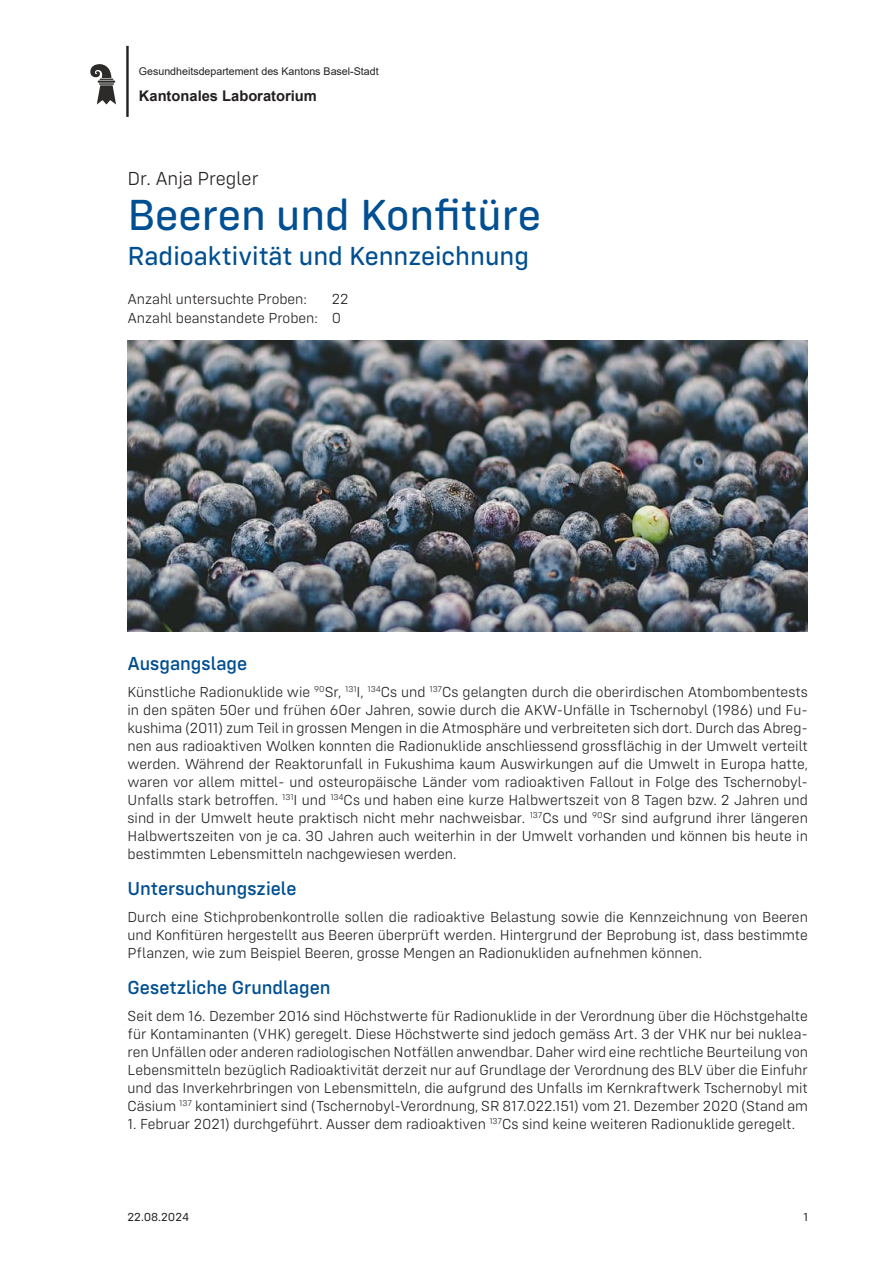
<style>
.page{position:relative;width:893px;height:1263px;background:#fff}
.page>*{position:absolute;margin:0;border:0;box-sizing:border-box;transform-origin:0 0}
.t1{font:45px "Config Rounded Text";color:#004f92}
.Untertitel{font:27px "Config Rounded Text";color:#004f92}
.Zwischentitel{font:500 19.5px "Config Rounded";color:#004f92}
.t2{font:300 19.5px "Config Rounded";color:#231f20}
.Lauftext{font:300 15px/18px "Config Rounded";color:#231f20;text-align:justify}
.Proben{font:300 15px "Config Rounded";color:#231f20}
.t3{font:700 14.7px "Arial";color:#231f20}
.t4{font:12px "Config Rounded";color:#231f20}
.t5{font:10.65px "Arial";color:#231f20}
</style>
<div class="page">
<svg style="left:90px;top:64px;width:26px;height:40px"></svg>
<hr style="left:126px;top:46px;width:3px;height:71px;background:#231f20">
<img style="left:128px;top:340px;width:680px;height:291px">
<p class="t5" style="left:139px;top:64px;width:241px">Gesundheitsdepartement des Kantons Basel-Stadt</p>
<p class="t3" style="left:139px;top:86px;width:180px">Kantonales Laboratorium</p>
<p class="t2" style="left:128px;top:167px;width:133px">Dr. Anja Pregler</p>
<p class="t1" style="left:128px;top:189px;width:415px">Beeren und Konfitüre</p>
<p class="Untertitel" style="left:128px;top:240px;width:403px">Radioaktivität und Kennzeichnung</p>
<p class="Proben" style="left:128px;top:290px;width:181px">Anzahl untersuchte Proben:</p>
<p class="Proben" style="left:332px;top:290px;width:18px">22</p>
<p class="Proben" style="left:128px;top:310px;width:215px">Anzahl beanstandete Proben: 0</p>
<p class="Zwischentitel" style="left:128px;top:652px;width:121px">Ausgangslage</p>
<p class="Lauftext" style="left:128px;top:683px;width:682px">Künstliche Radionuklide wie <sup>90</sup>Sr, <sup>131</sup>I, <sup>134</sup>Cs und <sup>137</sup>Cs gelangten durch die oberirdischen Atombombentests in den späten 50er und frühen 60er Jahren, sowie durch die AKW-Unfälle in Tschernobyl (1986) und Fu&shy;kushima (2011) zum Teil in grossen Mengen in die Atmosphäre und verbreiteten sich dort. Durch das Abreg&shy;nen aus radioaktiven Wolken konnten die Radionuklide anschliessend grossflächig in der Umwelt verteilt werden. Während der Reaktorunfall in Fukushima kaum Auswirkungen auf die Umwelt in Europa hatte, waren vor allem mittel- und osteuropäische Länder vom radioaktiven Fallout in Folge des Tschernobyl-Unfalls stark betroffen. <sup>131</sup>I und <sup>134</sup>Cs und haben eine kurze Halbwertszeit von 8 Tagen bzw. 2 Jahren und sind in der Umwelt heute praktisch nicht mehr nachweisbar. <sup>137</sup>Cs und <sup>90</sup>Sr sind aufgrund ihrer längeren Halbwertszeiten von je ca. 30 Jahren auch weiterhin in der Umwelt vorhanden und können bis heute in bestimmten Lebensmitteln nachgewiesen werden.</p>
<p class="Zwischentitel" style="left:128px;top:877px;width:171px">Untersuchungsziele</p>
<p class="Lauftext" style="left:128px;top:908px;width:682px">Durch eine Stichprobenkontrolle sollen die radioaktive Belastung sowie die Kennzeichnung von Beeren und Konfitüren hergestellt aus Beeren überprüft werden. Hintergrund der Beprobung ist, dass bestimmte Pflanzen, wie zum Beispiel Beeren, grosse Mengen an Radionukliden aufnehmen können.</p>
<p class="Zwischentitel" style="left:128px;top:976px;width:204px">Gesetzliche Grundlagen</p>
<p class="Lauftext" style="left:128px;top:1007px;width:682px">Seit dem 16. Dezember 2016 sind Höchstwerte für Radionuklide in der Verordnung über die Höchstgehalte für Kontaminanten (VHK) geregelt. Diese Höchstwerte sind jedoch gemäss Art. 3 der VHK nur bei nuklea&shy;ren Unfällen oder anderen radiologischen Notfällen anwendbar. Daher wird eine rechtliche Beurteilung von Lebensmitteln bezüglich Radioaktivität derzeit nur auf Grundlage der Verordnung des BLV über die Einfuhr und das Inverkehrbringen von Lebensmitteln, die aufgrund des Unfalls im Kernkraftwerk Tschernobyl mit Cäsium <sup>137</sup> kontaminiert sind (Tschernobyl-Verordnung, SR 817.022.151) vom 21. Dezember 2020 (Stand am</p>
<p class="Lauftext" style="left:128px;top:1115px;width:669px">1. Februar 2021) durchgeführt. Ausser dem radioaktiven <sup>137</sup>Cs sind keine weiteren Radionuklide geregelt.</p>
<p class="t4" style="left:128px;top:1210px;width:63px">22.08.2024</p>
<p class="t4" style="left:803px;top:1210px;width:6px">1</p>
</div>
